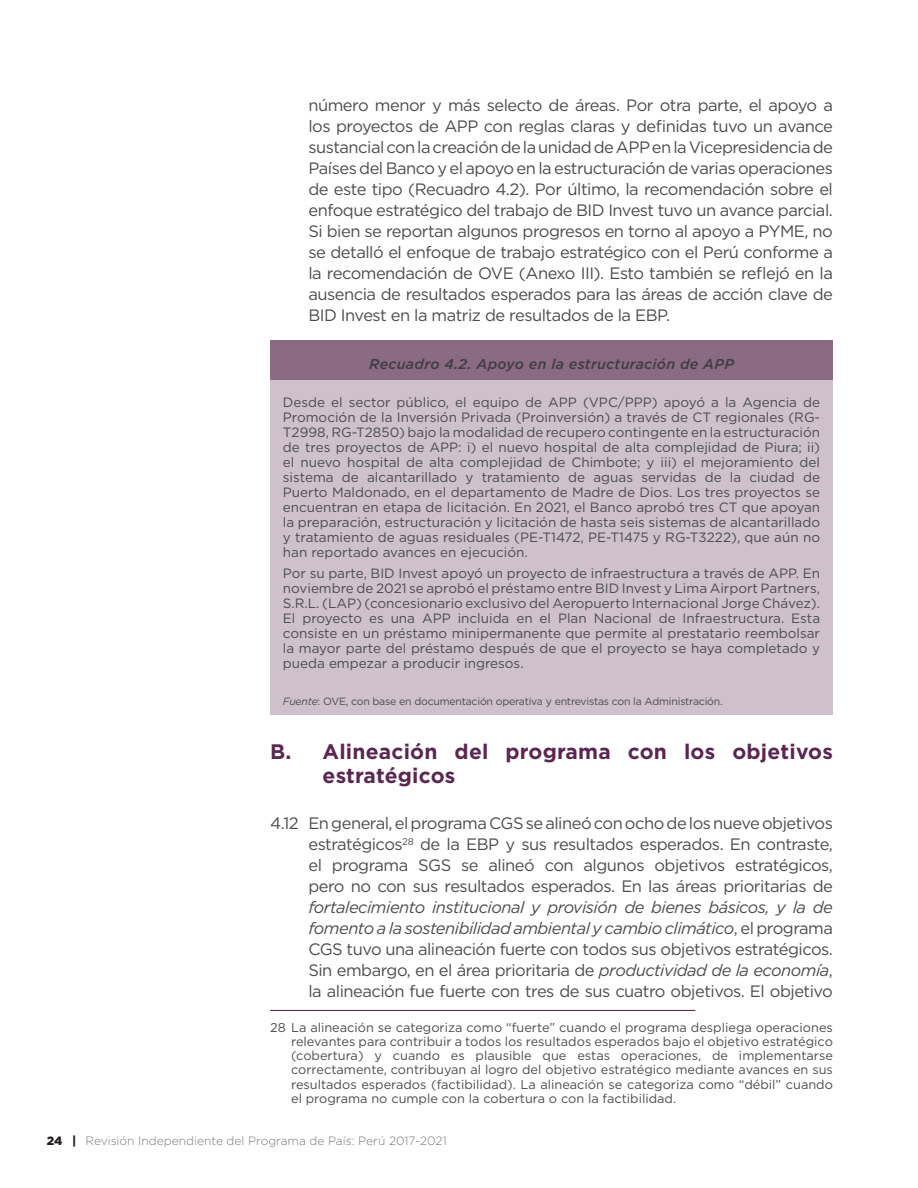
<style>
.page{position:relative;width:918px;height:1188px;background:#fff}
.page>*{position:absolute;margin:0;border:0;box-sizing:border-box;transform-origin:0 0}
.t1{font:700 21px/24px "Gotham";letter-spacing:.01em;color:#5b2752}
.t2{font:16.5px/21px "Gotham";letter-spacing:-.03em;color:#4b4c4d;text-align:justify}
.t3{font:italic 500 14.25px "Gotham";letter-spacing:.02em;color:#3e3e3f}
.t4{font:13.5px/15px "Gotham";color:#4b4c4d;text-align:justify}
.t5{font:12.75px/14.2px "Gotham";color:#4b4c4d;text-align:justify}
.t6{font:300 12px "Gotham";color:#76787b}
.t7{font:10.5px "Gotham";letter-spacing:-.02em;color:#4b4c4d}
.s1{font-style:italic}
.s2{font-weight:900;color:#231f20}
</style>
<div class="page">
<hr style="left:270px;top:1010px;width:425px;height:1px;background:#5b2752">
<div style="left:270px;top:340px;width:563px;height:39px;background:#8b6a83"></div>
<div style="left:270px;top:381px;width:563px;height:334px;background:#cec1cb"></div>
<p class="t2" style="left:308px;top:94px;width:526px">número menor y más selecto de áreas. Por otra parte, el apoyo a los proyectos de APP con reglas claras y definidas tuvo un avance sustancial con la creación de la unidad de APP en la Vicepresidencia de Países del Banco y el apoyo en la estructuración de varias operaciones de este tipo (Recuadro 4.2). Por último, la recomendación sobre el enfoque estratégico del trabajo de BID Invest tuvo un avance parcial.<br>Si bien se reportan algunos progresos en torno al apoyo a PYME, no se detalló el enfoque de trabajo estratégico con el Perú conforme a la recomendación de OVE (Anexo III). Esto también se reflejó en la ausencia de resultados esperados para las áreas de acción clave de BID Invest en la matriz de resultados de la EBP.</p>
<p class="t3" style="left:369px;top:354px;width:366px">Recuadro 4.2. Apoyo en la estructuración de APP</p>
<p class="t4" style="left:283px;top:394px;width:539px">Desde el sector público, el equipo de APP (VPC/PPP) apoyó a la Agencia de Promoción de la Inversión Privada (Proinversión) a través de CT regionales (RG-T2998, RG-T2850) bajo la modalidad de recupero contingente en la estructuración de tres proyectos de APP: i) el nuevo hospital de alta complejidad de Piura; ii) el nuevo hospital de alta complejidad de Chimbote; y iii) el mejoramiento del sistema de alcantarillado y tratamiento de aguas servidas de la ciudad de Puerto Maldonado, en el departamento de Madre de Dios. Los tres proyectos se encuentran en etapa de licitación. En 2021, el Banco aprobó tres CT que apoyan la preparación, estructuración y licitación de hasta seis sistemas de alcantarillado y tratamiento de aguas residuales (PE-T1472, PE-T1475 y RG-T3222), que aún no han reportado avances en ejecución.</p>
<p class="t4" style="left:283px;top:566px;width:539px">Por su parte, BID Invest apoyó un proyecto de infraestructura a través de APP. En noviembre de 2021 se aprobó el préstamo entre BID Invest y Lima Airport Partners, S.R.L. (LAP) (concesionario exclusivo del Aeropuerto Internacional Jorge Chávez).<br>El proyecto es una APP incluida en el Plan Nacional de Infraestructura. Esta consiste en un préstamo minipermanente que permite al prestatario reembolsar la mayor parte del préstamo después de que el proyecto se haya completado y pueda empezar a producir ingresos.</p>
<p class="t7" style="left:283px;top:694px;width:441px"><span class="s1">Fuente</span>: OVE, con base en documentación operativa y entrevistas con la Administración.</p>
<h1 class="t1" style="left:323px;top:739px;width:512px;text-indent:-52px">B. Alineación del programa con los objetivos estratégicos</h1>
<p class="t2" style="left:308px;top:813px;width:526px;text-indent:-38px">4.12 En general, el programa CGS se alineó con ocho de los nueve objetivos estratégicos<sup>28</sup> de la EBP y sus resultados esperados. En contraste, el programa SGS se alineó con algunos objetivos estratégicos, pero no con sus resultados esperados. En las áreas prioritarias de</p>
<p class="t2" style="left:308px;top:897px;width:526px"><span class="s1">fortalecimiento institucional y provisión de bienes básicos, y la de fomento a la sostenibilidad ambiental y cambio climático</span>, el programa CGS tuvo una alineación fuerte con todos sus objetivos estratégicos.<br>Sin embargo, en el área prioritaria de <span class="s1">productividad de la economía</span>, la alineación fue fuerte con tres de sus cuatro objetivos. El objetivo</p>
<p class="t5" style="left:291px;top:1020px;width:543px;text-indent:-21px">28 La alineación se categoriza como “fuerte” cuando el programa despliega operaciones relevantes para contribuir a todos los resultados esperados bajo el objetivo estratégico (cobertura) y cuando es plausible que estas operaciones, de implementarse correctamente, contribuyan al logro del objetivo estratégico mediante avances en sus resultados esperados (factibilidad). La alineación se categoriza como “débil” cuando el programa no cumple con la cobertura o con la factibilidad.</p>
<p class="t6" style="left:47px;top:1133px;width:402px"><span class="s2">24 |</span> Revisión Independiente del Programa de País: Perú 2017-2021</p>
</div>
